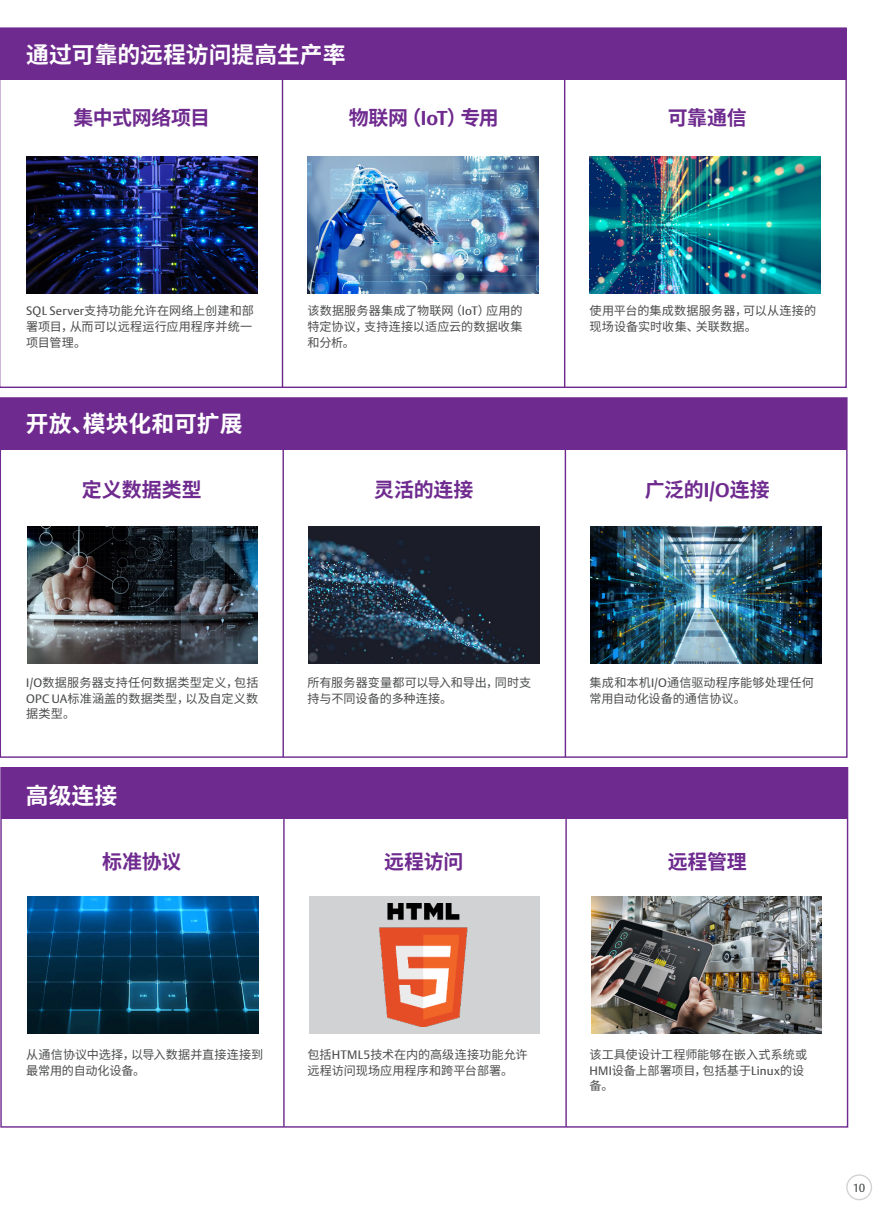
<style>
.page{position:relative;width:893px;height:1212px;background:#fff}
.page>*{position:absolute;margin:0;border:0;box-sizing:border-box;transform-origin:0 0}
.t1{font:700 22.8px "Source Han Sans CN";color:#fff}
.t2{font:700 19.95px "Source Han Sans CN";letter-spacing:-.01em;color:#6e2a8e}
.t3{font:12.15px/15.6px "Source Han Sans CN";letter-spacing:.005em;color:#4b4c4d}
.t4{font:11.55px "DTL Argo T";color:#4b4c4d}
.s1{font-family:"DTL Argo T"}
</style>
<div class="page">
<div style="left:846px;top:1174px;width:26px;height:26px;border:1px solid #d1d2d4;border-radius:50%"></div>
<svg style="left:0;top:27px;width:847px;height:361px"></svg>
<div style="left:0;top:28px;width:846px;height:51px;background:#6e2a8e"></div>
<hr style="left:282px;top:79px;width:1px;height:308px;background:#6e2a8e">
<hr style="left:564px;top:79px;width:1px;height:308px;background:#6e2a8e">
<img style="left:26px;top:156px;width:231px;height:138px">
<img style="left:307px;top:156px;width:231px;height:138px">
<img style="left:590px;top:156px;width:230px;height:138px">
<div style="left:0;top:398px;width:847px;height:51px;background:#6e2a8e"></div>
<hr style="left:282px;top:449px;width:2px;height:308px;background:#6e2a8e">
<hr style="left:565px;top:449px;width:1px;height:308px;background:#6e2a8e">
<img style="left:27px;top:526px;width:231px;height:138px">
<img style="left:308px;top:526px;width:231px;height:138px">
<img style="left:590px;top:526px;width:231px;height:138px">
<div style="left:1px;top:768px;width:846px;height:51px;background:#6e2a8e"></div>
<hr style="left:283px;top:819px;width:2px;height:308px;background:#6e2a8e">
<hr style="left:565px;top:819px;width:2px;height:308px;background:#6e2a8e">
<img style="left:28px;top:896px;width:231px;height:137px">
<div style="left:309px;top:896px;width:231px;height:137px;background:#d1d2d4"></div>
<img style="left:379px;top:903px;width:89px;height:123px">
<img style="left:591px;top:896px;width:231px;height:137px">
<p class="t1" style="left:26px;top:43px;width:321px">通过可靠的远程访问提高生产率</p>
<p class="t2" style="left:74px;top:108px;width:138px">集中式网络项目</p>
<p class="t2" style="left:349px;top:108px;width:152px">物联网（<span class="s1">IoT</span>）专用</p>
<p class="t2" style="left:668px;top:108px;width:81px">可靠通信</p>
<p class="t3" style="left:26px;top:303px;width:229px"><span class="s1">SQL Server</span>支持功能允许在网络上创建和部署项目，从而可以远程运行应用程序并统一项目管理。</p>
<p class="t1" style="left:26px;top:412px;width:218px">开放、模块化和可扩展</p>
<p class="t2" style="left:82px;top:479px;width:121px">定义数据类型</p>
<p class="t3" style="left:307px;top:303px;width:217px;text-align:justify">该数据服务器集成了物联网（<span class="s1">IoT</span>）应用的特定协议，支持连接以适应云的数据收集和分析。</p>
<p class="t2" style="left:374px;top:479px;width:101px">灵活的连接</p>
<p class="t3" style="left:590px;top:303px;width:228px">使用平台的集成数据服务器，可以从连接的现场设备实时收集、关联数据。</p>
<p class="t2" style="left:645px;top:479px;width:126px">广泛的<span class="s1">I/O</span>连接</p>
<p class="t3" style="left:26px;top:675px;width:234px;text-align:justify"><span class="s1">I/O</span>数据服务器支持任何数据类型定义，包括<span class="s1">OPC UA</span>标准涵盖的数据类型，以及自定义数据类型。</p>
<p class="t1" style="left:26px;top:784px;width:93px">高级连接</p>
<p class="t3" style="left:307px;top:675px;width:225px">所有服务器变量都可以导入和导出，同时支持与不同设备的多种连接。</p>
<p class="t3" style="left:590px;top:675px;width:226px">集成和本机<span class="s1">I/O</span>通信驱动程序能够处理任何常用自动化设备的通信协议。</p>
<p class="t2" style="left:102px;top:851px;width:81px">标准协议</p>
<p class="t2" style="left:384px;top:851px;width:81px">远程访问</p>
<p class="t2" style="left:668px;top:851px;width:81px">远程管理</p>
<p class="t3" style="left:26px;top:1046px;width:238px">从通信协议中选择，以导入数据并直接连接到最常用的自动化设备。</p>
<p class="t3" style="left:307px;top:1046px;width:222px">包括<span class="s1">HTML5</span>技术在内的高级连接功能允许远程访问现场应用程序和跨平台部署。</p>
<p class="t3" style="left:590px;top:1046px;width:219px">该工具使设计工程师能够在嵌入式系统或<br><span class="s1">HMI</span>设备上部署项目，包括基于<span class="s1">Linux</span>的设备。</p>
<p class="t4" style="left:853px;top:1181px;width:14px">10</p>
</div>
